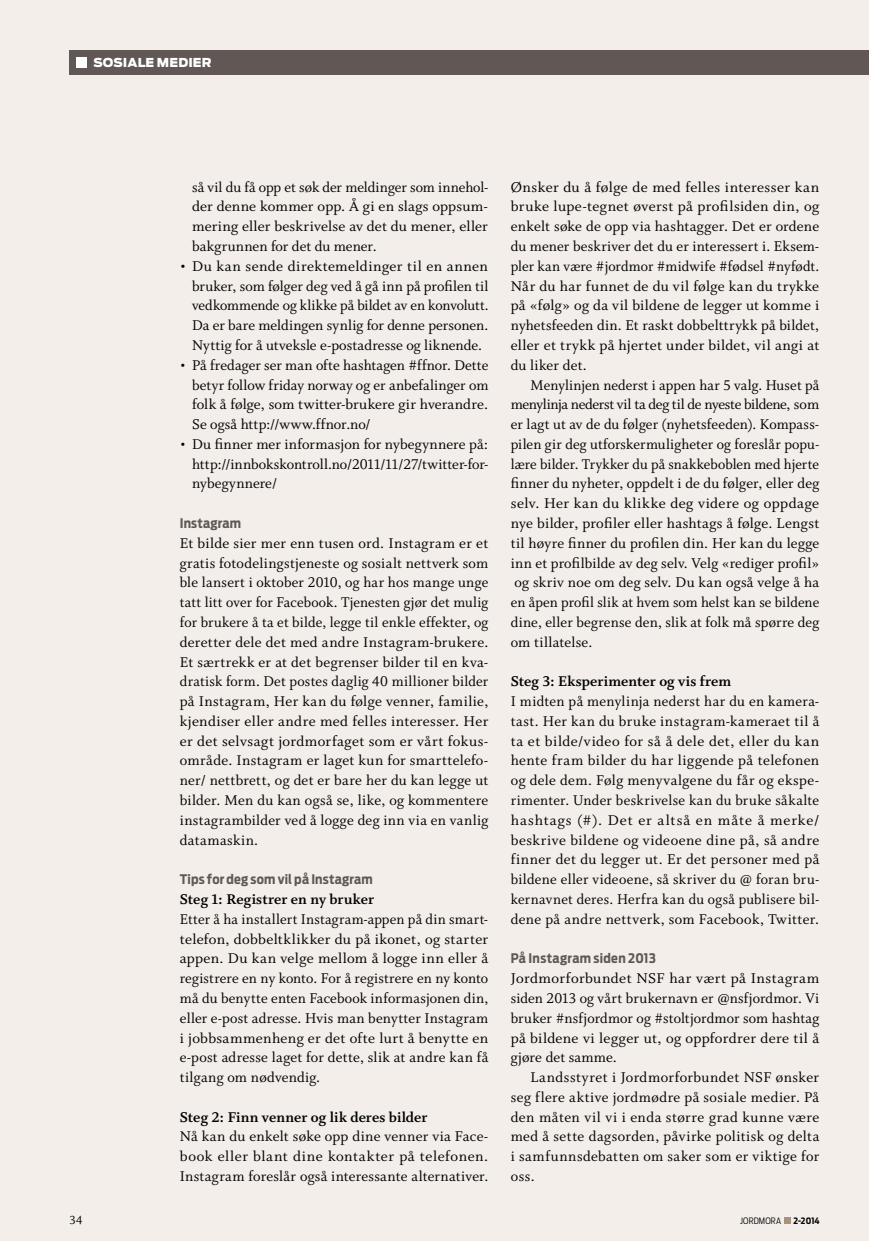
<style>
.page{position:relative;width:869px;height:1241px;background:#fff}
.page>*{position:absolute;margin:0;border:0;box-sizing:border-box;transform-origin:0 0}
.t1{font:15.75px/19.8px "Whitman Roman LF";letter-spacing:.015em;color:#000;text-align:justify}
.t2{font:15.75px "Whitman Bold LF";letter-spacing:.005em;color:#000}
.t3{font:700 13.12px "Antenna Cond";letter-spacing:.015em;color:#615856}
.t4{font:13.12px "Whitman Roman LF";color:#000}
.t5{font:900 12.25px "Antenna";letter-spacing:.01em;color:#fff}
.t6{font:300 8.75px "Antenna Cond";letter-spacing:.015em;color:#000}
.t7{font:700 8.75px "Antenna Cond";color:#000}
</style>
<div class="page">
<div style="left:0;top:0;width:868px;height:1240px;background:#f3eee9"></div>
<img style="left:868px;top:69px;width:1px;height:958px">
<div style="left:69px;top:50px;width:799px;height:24px;background:#615856"></div>
<div style="left:76px;top:57px;width:11px;height:10px;background:#fff"></div>
<div style="left:783px;top:1216px;width:7px;height:7px;background:#a8917d"></div>
<p class="t5" style="left:93px;top:55px;width:120px">SOSIALE MEDIER</p>
<p class="t1" style="left:192px;top:177px;width:298px">så vil du få opp et søk der meldinger som innehol&shy;der denne kommer opp. Å gi en slags oppsum&shy;mering eller beskrivelse av det du mener, eller bakgrunnen for det du mener.</p>
<p class="t1" style="left:192px;top:256px;width:298px;text-indent:-12px">• Du kan sende direktemeldinger til en annen bruker, som følger deg ved å gå inn på profilen til vedkommende og klikke på bildet av en konvolutt.<br>Da er bare meldingen synlig for denne personen.<br>Nyttig for å utveksle e-postadresse og liknende.</p>
<p class="t1" style="left:192px;top:355px;width:298px;text-indent:-12px">• På fredager ser man ofte hashtagen #ffnor. Dette betyr follow friday norway og er anbefalinger om folk å følge, som twitter-brukere gir hverandre.<br>Se også http://www.ffnor.no/</p>
<p class="t1" style="left:192px;top:434px;width:298px;text-indent:-12px">• Du finner mer informasjon for nybegynnere på: http://innbokskontroll.no/2011/11/27/twitter-for&shy;nybegynnere/</p>
<p class="t3" style="left:180px;top:515px;width:63px">Instagram</p>
<p class="t1" style="left:180px;top:533px;width:310px">Et bilde sier mer enn tusen ord. Instagram er et gratis fotodelingstjeneste og sosialt nettverk som ble lansert i oktober 2010, og har hos mange unge tatt litt over for Facebook. Tjenesten gjør det mulig for brukere å ta et bilde, legge til enkle effekter, og deretter dele det med andre Instagram-brukere.<br>Et særtrekk er at det begrenser bilder til en kva&shy;dratisk form. Det postes daglig 40 millioner bilder på Instagram, Her kan du følge venner, familie, kjendiser eller andre med felles interesser. Her er det selvsagt jordmorfaget som er vårt fokus&shy;område. Instagram er laget kun for smarttelefo&shy;ner/ nettbrett, og det er bare her du kan legge ut bilder. Men du kan også se, like, og kommentere instagrambilder ved å logge deg inn via en vanlig datamaskin.</p>
<p class="t3" style="left:180px;top:871px;width:194px">Tips for deg som vil på Instagram</p>
<p class="t2" style="left:180px;top:890px;width:196px">Steg 1: Registrer en ny bruker</p>
<p class="t1" style="left:180px;top:909px;width:310px">Etter å ha installert Instagram-appen på din smart&shy;telefon, dobbeltklikker du på ikonet, og starter appen. Du kan velge mellom å logge inn eller å registrere en ny konto. For å registrere en ny konto må du benytte enten Facebook informasjonen din, eller e-post adresse. Hvis man benytter Instagram i jobbsammenheng er det ofte lurt å benytte en e-post adresse laget for dette, slik at andre kan få tilgang om nødvendig.</p>
<p class="t2" style="left:180px;top:1107px;width:249px">Steg 2: Finn venner og lik deres bilder</p>
<p class="t1" style="left:180px;top:1126px;width:310px">Nå kan du enkelt søke opp dine venner via Face&shy;book eller blant dine kontakter på telefonen.<br>Instagram foreslår også interessante alternativer.</p>
<p class="t1" style="left:510px;top:177px;width:310px">Ønsker du å følge de med felles interesser kan bruke lupe-tegnet øverst på profilsiden din, og enkelt søke de opp via hashtagger. Det er ordene du mener beskriver det du er interessert i. Eksem&shy;pler kan være #jordmor #midwife #fødsel #nyfødt.<br>Når du har funnet de du vil følge kan du trykke på «følg» og da vil bildene de legger ut komme i nyhetsfeeden din. Et raskt dobbelttrykk på bildet, eller et trykk på hjertet under bildet, vil angi at du liker det.</p>
<p class="t1" style="left:510px;top:375px;width:310px;text-indent:20px">Menylinjen nederst i appen har 5 valg. Huset på menylinja nederst vil ta deg til de nyeste bildene, som er lagt ut av de du følger (nyhetsfeeden). Kompass&shy;pilen gir deg utforskermuligheter og foreslår popu&shy;lære bilder. Trykker du på snakkeboblen med hjerte finner du nyheter, oppdelt i de du følger, eller deg selv. Her kan du klikke deg videre og oppdage nye bilder, profiler eller hashtags å følge. Lengst til høyre finner du profilen din. Her kan du legge inn et profilbilde av deg selv. Velg «rediger profil» og skriv noe om deg selv. Du kan også velge å ha en åpen profil slik at hvem som helst kan se bildene dine, eller begrense den, slik at folk må spørre deg om tillatelse.</p>
<p class="t2" style="left:510px;top:672px;width:222px">Steg 3: Eksperimenter og vis frem</p>
<p class="t1" style="left:510px;top:691px;width:310px">I midten på menylinja nederst har du en kamera&shy;tast. Her kan du bruke instagram-kameraet til å ta et bilde/video for så å dele det, eller du kan hente fram bilder du har liggende på telefonen og dele dem. Følg menyvalgene du får og ekspe&shy;rimenter. Under beskrivelse kan du bruke såkalte hashtags (#). Det er altså en måte å merke/ beskrive bildene og videoene dine på, så andre finner det du legger ut. Er det personer med på bildene eller videoene, så skriver du @ foran bru&shy;kernavnet deres. Herfra kan du også publisere bil&shy;dene på andre nettverk, som Facebook, Twitter.</p>
<p class="t3" style="left:510px;top:950px;width:146px">På Instagram siden 2013</p>
<p class="t1" style="left:510px;top:968px;width:310px">Jordmorforbundet NSF har vært på Instagram siden 2013 og vårt brukernavn er @nsfjordmor. Vi bruker #nsfjordmor og #stoltjordmor som hashtag på bildene vi legger ut, og oppfordrer dere til å gjøre det samme.</p>
<p class="t1" style="left:510px;top:1067px;width:310px;text-indent:20px">Landsstyret i Jordmorforbundet NSF ønsker seg flere aktive jordmødre på sosiale medier. På den måten vil vi i enda større grad kunne være med å sette dagsorden, påvirke politisk og delta i samfunnsdebatten om saker som er viktige for oss.</p>
<p class="t4" style="left:69px;top:1212px;width:15px">34</p>
<p class="t6" style="left:739px;top:1214px;width:43px">JORDMORA</p>
<p class="t7" style="left:793px;top:1214px;width:28px">2-2014</p>
</div>
